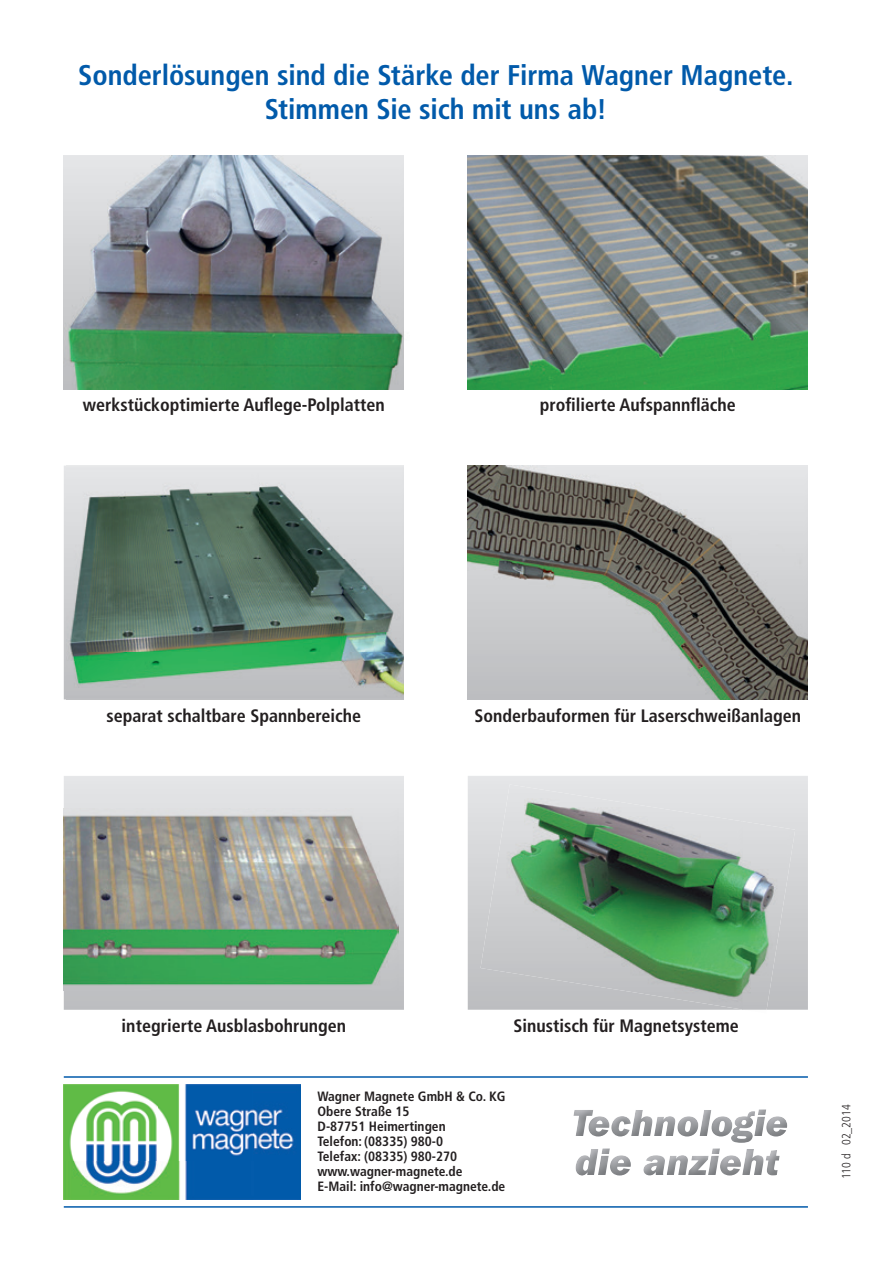
<style>
.page{position:relative;width:893px;height:1263px;background:#fff}
.page>*{position:absolute;margin:0;border:0;box-sizing:border-box;transform-origin:0 0}
.t1{font:700 condensed 28.5px/34.2px "Frutiger LT Std";color:#015aaa;text-align:center}
.t2{font:700 condensed 18px "Frutiger LT Std";color:#231f20}
.t3{font:700 condensed 13.5px/15px "Frutiger LT Std";color:#231f20}
.t4{font:300 condensed 12px "Frutiger LT Std";color:#231f20}
</style>
<div class="page">
<img style="left:468px;top:155px;width:340px;height:234px">
<img style="left:468px;top:466px;width:340px;height:233px">
<img style="left:573px;top:1109px;width:214px;height:34px">
<img style="left:576px;top:1148px;width:204px;height:27px">
<img style="left:63px;top:155px;width:341px;height:234px">
<img style="left:66px;top:466px;width:338px;height:233px">
<img style="left:64px;top:809px;width:335px;height:182px">
<img style="left:480px;top:784px;width:263px;height:226px">
<img style="left:742px;top:821px;width:53px;height:189px">
<hr style="left:64px;top:1076px;width:744px;height:2px;background:#015aaa">
<hr style="left:64px;top:1206px;width:744px;height:2px;background:#015aaa">
<img style="left:64px;top:1085px;width:237px;height:114px">
<h1 class="t1" style="left:78px;top:58px;width:717px">Sonderlösungen sind die Stärke der Firma Wagner Magnete.<br>Stimmen Sie sich mit uns ab!</h1>
<p class="t2" style="left:83px;top:394px;width:303px">werkstückoptimierte Auflege-Polplatten</p>
<p class="t2" style="left:540px;top:394px;width:197px">profilierte Aufspannfläche</p>
<p class="t2" style="left:106px;top:704px;width:256px">separat schaltbare Spannbereiche</p>
<p class="t2" style="left:474px;top:704px;width:328px">Sonderbauformen für Laserschweißanlagen</p>
<p class="t2" style="left:122px;top:1015px;width:226px">integrierte Ausblasbohrungen</p>
<p class="t2" style="left:513px;top:1015px;width:227px">Sinustisch für Magnetsysteme</p>
<p class="t3" style="left:317px;top:1088px;width:190px">Wagner Magnete GmbH &amp; Co. KG<br>Obere Straße 15<br>D-87751 Heimertingen<br>Telefon: (08335) 980-0<br>Telefax: (08335) 980-270 www.wagner-magnete.de<br>E-Mail: info@wagner-magnete.de</p>
<p class="t4" style="left:839px;top:1179px;width:76px;rotate:-90deg">110 d 02_2014</p>
</div>
